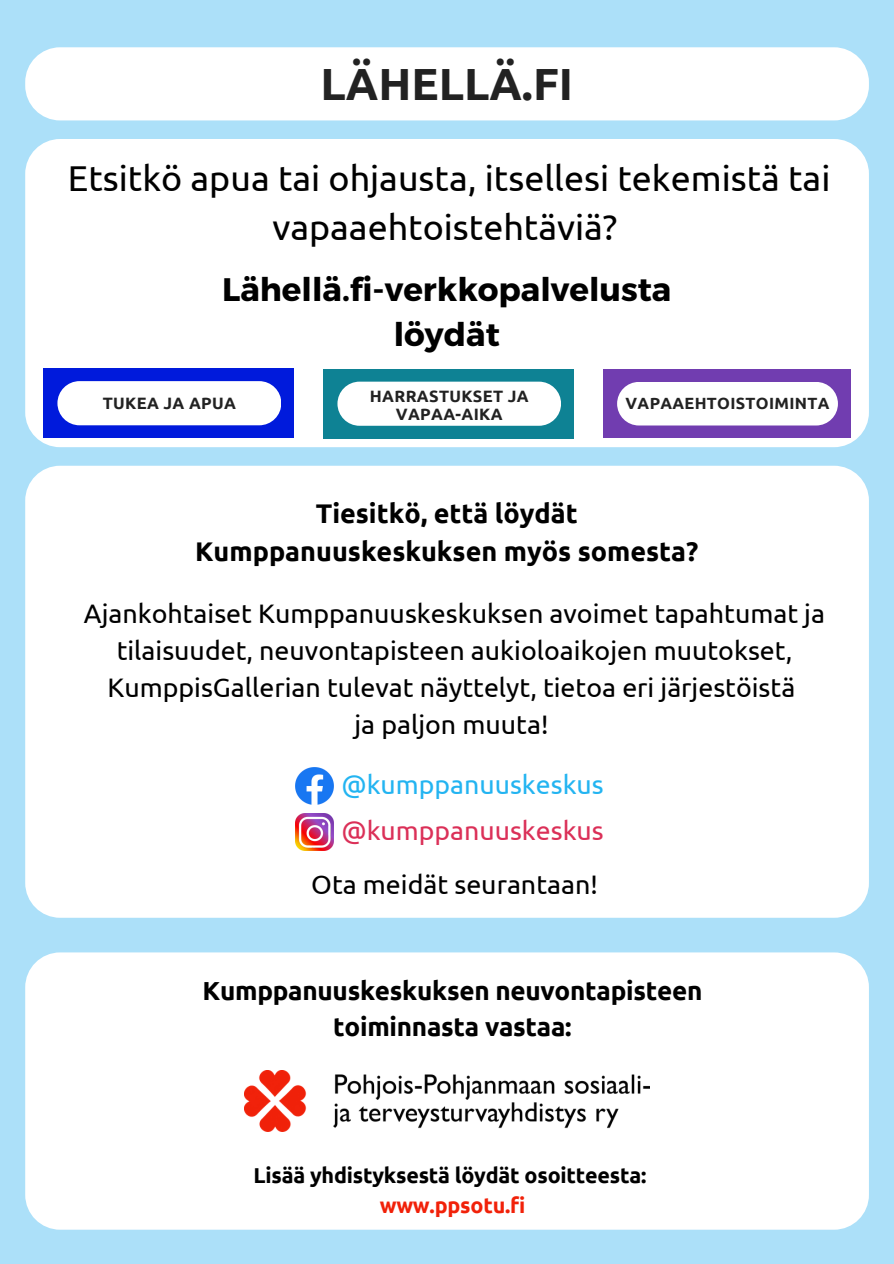
<style>
.page{position:relative;width:894px;height:1264px;background:#fff}
.page>*{position:absolute;margin:0;border:0;box-sizing:border-box;transform-origin:0 0}
.t1{font:700 45px "Ubuntu";color:#222}
.t2{font:35.85px/49.7px "Ubuntu";color:#000;text-align:center}
.t3{font:700 32.55px/45.3px "Montserrat";color:#000;text-align:center}
.t4{font:700 27px/37.8px "Ubuntu";color:#000;text-align:center}
.t5{font:26.7px/37px "Ubuntu";color:#000;text-align:center}
.t6{font:26.7px "Ubuntu";color:#23b4f1}
.t7{font:26.7px "Ubuntu";color:#db3058}
.t8{font:700 26.1px/35.5px "Ubuntu";letter-spacing:-.01em;color:#000;text-align:center}
.t9{font:700 21.45px/29.8px "Ubuntu";letter-spacing:-.01em;color:#000;text-align:center}
.t10{font:700 16.5px "Ubuntu";letter-spacing:.02em;color:#222}
.t11{font:700 16.35px/17.9px "Ubuntu";letter-spacing:.02em;color:#222;text-align:center}
.t12{font:700 16.2px "Ubuntu";letter-spacing:.02em;color:#222}
.s1{color:#f12109}
</style>
<div class="page">
<div style="left:0;top:0;width:893px;height:1263px;background:#ace0f9"></div>
<div style="left:25px;top:952px;width:843px;height:277px;background:#fff;border-radius:35px"></div>
<img style="left:245px;top:1070px;width:404px;height:61px">
<div style="left:25px;top:466px;width:843px;height:451px;background:#fff;border-radius:35px"></div>
<img style="left:296px;top:813px;width:37px;height:37px">
<img style="left:296px;top:767px;width:37px;height:37px">
<div style="left:25px;top:139px;width:843px;height:308px;background:#fff;border-radius:35px"></div>
<div style="left:603px;top:369px;width:247px;height:69px;background:#713db0"></div>
<div style="left:617px;top:382px;width:220px;height:43px;background:#fff;border-radius:22px"></div>
<div style="left:323px;top:369px;width:250px;height:70px;background:#0e8294"></div>
<div style="left:337px;top:381px;width:224px;height:45px;background:#fff;border-radius:22px"></div>
<div style="left:43px;top:368px;width:251px;height:70px;background:#001adc"></div>
<div style="left:57px;top:381px;width:224px;height:44px;background:#fff;border-radius:22px"></div>
<div style="left:25px;top:47px;width:843px;height:73px;background:#fff;border-radius:35px"></div>
<h4 class="t1" style="left:320px;top:58px;width:254px">LÄHELLÄ.FI</h4>
<p class="t2" style="left:68px;top:152px;width:763px">Etsitkö apua tai ohjausta, itsellesi tekemistä tai vapaaehtoistehtäviä?</p>
<h5 class="t3" style="left:222px;top:265px;width:450px">Lähellä.fi-verkkopalvelusta löydät</h5>
<h5 class="t10" style="left:103px;top:393px;width:135px">TUKEA JA APUA</h5>
<p class="t11" style="left:369px;top:387px;width:160px">HARRASTUKSET JA<br>VAPAA-AIKA</p>
<h5 class="t12" style="left:625px;top:394px;width:205px">VAPAAEHTOISTOIMINTA</h5>
<p class="t4" style="left:195px;top:494px;width:504px">Tiesitkö, että löydät<br>Kumppanuuskeskuksen myös somesta?</p>
<h5 class="t5" style="left:84px;top:594px;width:742px">Ajankohtaiset Kumppanuuskeskuksen avoimet tapahtumat ja tilaisuudet, neuvontapisteen aukioloaikojen muutokset, KumppisGallerian tulevat näyttelyt, tietoa eri järjestöistä<br>ja paljon muuta!</h5>
<h2 class="t6" style="left:341px;top:769px;width:264px">@kumppanuuskeskus</h2>
<p class="t7" style="left:341px;top:815px;width:264px">@kumppanuuskeskus</p>
<h6 class="t5" style="left:311px;top:865px;width:288px">Ota meidät seurantaan!</h6>
<h3 class="t8" style="left:202px;top:972px;width:501px">Kumppanuuskeskuksen neuvontapisteen toiminnasta vastaa:</h3>
<h4 class="t9" style="left:253px;top:1159px;width:394px">Lisää yhdistyksestä löydät osoitteesta: <span class="s1">www.ppsotu.fi</span></h4>
</div>
